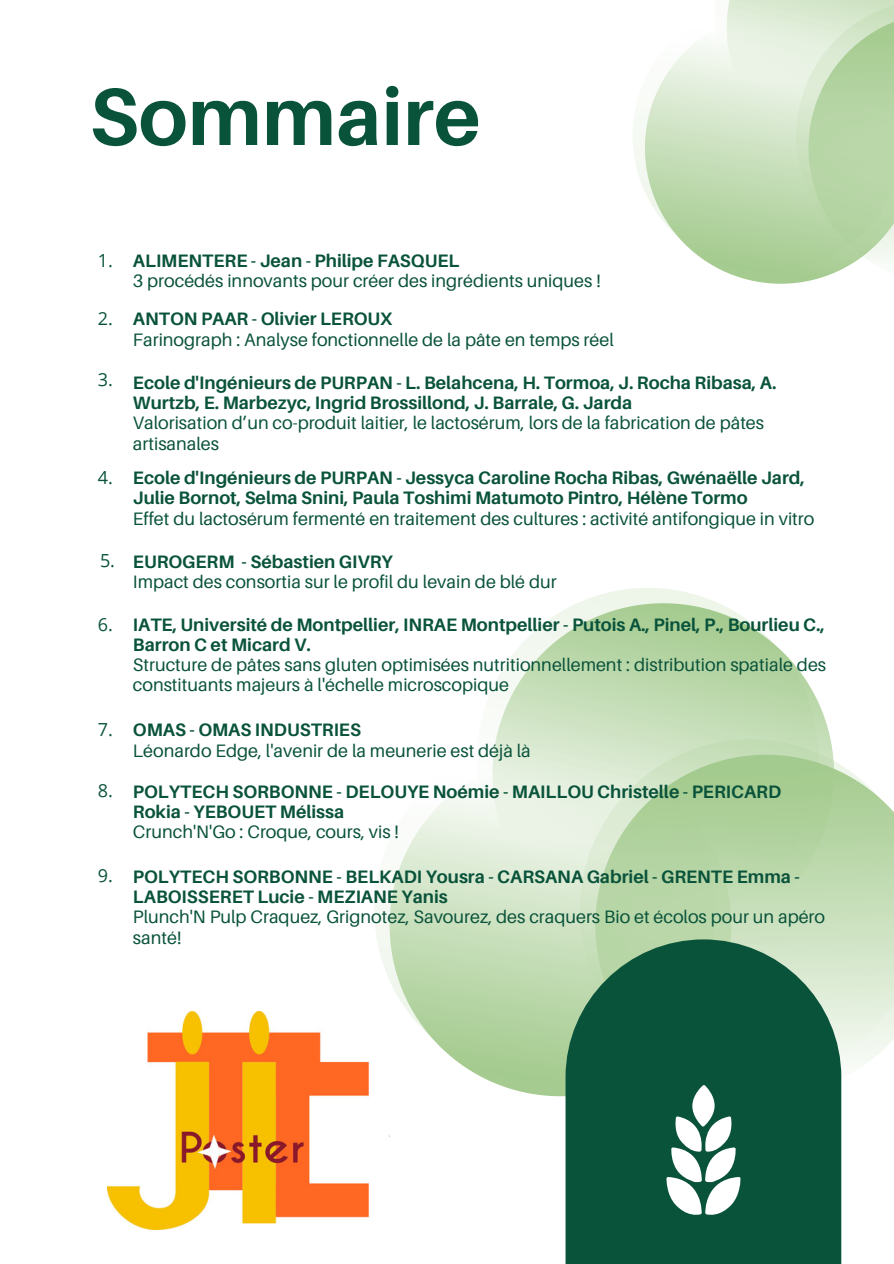
<style>
.page{position:relative;width:894px;height:1264px;background:#fff}
.page>*{position:absolute;margin:0;border:0;box-sizing:border-box;transform-origin:0 0}
.t1{font:700 80.85px "Aileron";color:#0a533b}
.t2{font:700 18px/20.2px "Aileron";color:#0a533b}
.t3{font:18px/20.2px "Aileron";color:#0a533b}
.t4{font:18px "Open Sans";color:#0a533b}
</style>
<div class="page">
<svg style="left:633px;top:42px;width:81px;height:224px"></svg>
<svg style="left:714px;top:0;width:179px;height:284px;background:#c8dfbb"></svg>
<svg style="left:488px;top:1080px;width:77px;height:16px"></svg>
<svg style="left:375px;top:792px;width:204px;height:288px"></svg>
<svg style="left:579px;top:739px;width:314px;height:341px"></svg>
<svg style="left:477px;top:588px;width:341px;height:341px;background:#cce1c0"></svg>
<svg style="left:565px;top:939px;width:276px;height:324px;background:#5e9074"></svg>
<div style="left:578px;top:952px;width:250px;height:311px;background:#0a533b"></div>
<svg style="left:666px;top:1084px;width:74px;height:132px"></svg>
<img style="left:107px;top:1011px;width:282px;height:218px">
<h1 class="t1" style="left:89px;top:66px;width:392px">Sommaire</h1>
<p class="t4" style="left:98px;top:248px;width:17px">1.</p>
<p class="t2" style="left:133px;top:250px;width:328px">ALIMENTERE - Jean - Philipe FASQUEL</p>
<p class="t3" style="left:133px;top:270px;width:469px">3 procédés innovants pour créer des ingrédients uniques !</p>
<p class="t4" style="left:98px;top:306px;width:17px">2.</p>
<p class="t2" style="left:133px;top:308px;width:261px">ANTON PAAR - Olivier LEROUX</p>
<p class="t3" style="left:133px;top:329px;width:482px">Farinograph : Analyse fonctionnelle de la pâte en temps réel</p>
<p class="t4" style="left:98px;top:367px;width:17px">3.</p>
<p class="t2" style="left:133px;top:372px;width:645px">Ecole d'Ingénieurs de PURPAN - L. Belahcena, H. Tormoa, J. Rocha Ribasa, A.<br>Wurtzb, E. Marbezyc, Ingrid Brossillond, J. Barrale, G. Jarda</p>
<p class="t3" style="left:133px;top:412px;width:632px">Valorisation d’un co-produit laitier, le lactosérum, lors de la fabrication de pâtes artisanales</p>
<p class="t4" style="left:98px;top:465px;width:17px">4.</p>
<p class="t2" style="left:133px;top:467px;width:673px">Ecole d'Ingénieurs de PURPAN - Jessyca Caroline Rocha Ribas, Gwénaëlle Jard,<br>Julie Bornot, Selma Snini, Paula Toshimi Matumoto Pintro, Hélène Tormo</p>
<p class="t3" style="left:133px;top:508px;width:682px">Effet du lactosérum fermenté en traitement des cultures : activité antifongique in vitro</p>
<p class="t4" style="left:100px;top:548px;width:17px">5.</p>
<p class="t2" style="left:133px;top:551px;width:261px">EUROGERM - Sébastien GIVRY</p>
<p class="t3" style="left:133px;top:571px;width:425px">Impact des consortia sur le profil du levain de blé dur</p>
<p class="t4" style="left:98px;top:611px;width:17px">6.</p>
<p class="t2" style="left:133px;top:613px;width:693px">IATE, Université de Montpellier, INRAE Montpellier - Putois A., Pinel, P., Bourlieu C.,<br>Barron C et Micard V.</p>
<p class="t3" style="left:133px;top:654px;width:694px">Structure de pâtes sans gluten optimisées nutritionnellement : distribution spatiale des constituants majeurs à l'échelle microscopique</p>
<p class="t4" style="left:98px;top:716px;width:17px">7.</p>
<p class="t2" style="left:133px;top:719px;width:229px">OMAS - OMAS INDUSTRIES</p>
<p class="t3" style="left:133px;top:739px;width:399px">Léonardo Edge, l'avenir de la meunerie est déjà là</p>
<p class="t4" style="left:98px;top:778px;width:17px">8.</p>
<p class="t2" style="left:133px;top:781px;width:649px">POLYTECH SORBONNE - DELOUYE Noémie - MAILLOU Christelle - PERICARD<br>Rokia - YEBOUET Mélissa</p>
<p class="t3" style="left:133px;top:821px;width:267px">Crunch'N'Go : Croque, cours, vis !</p>
<p class="t4" style="left:98px;top:863px;width:17px">9.</p>
<p class="t2" style="left:133px;top:866px;width:668px">POLYTECH SORBONNE - BELKADI Yousra - CARSANA Gabriel - GRENTE Emma -<br>LABOISSERET Lucie - MEZIANE Yanis</p>
<p class="t3" style="left:133px;top:906px;width:693px">Plunch'N Pulp Craquez, Grignotez, Savourez, des craquers Bio et écolos pour un apéro santé!</p>
</div>
